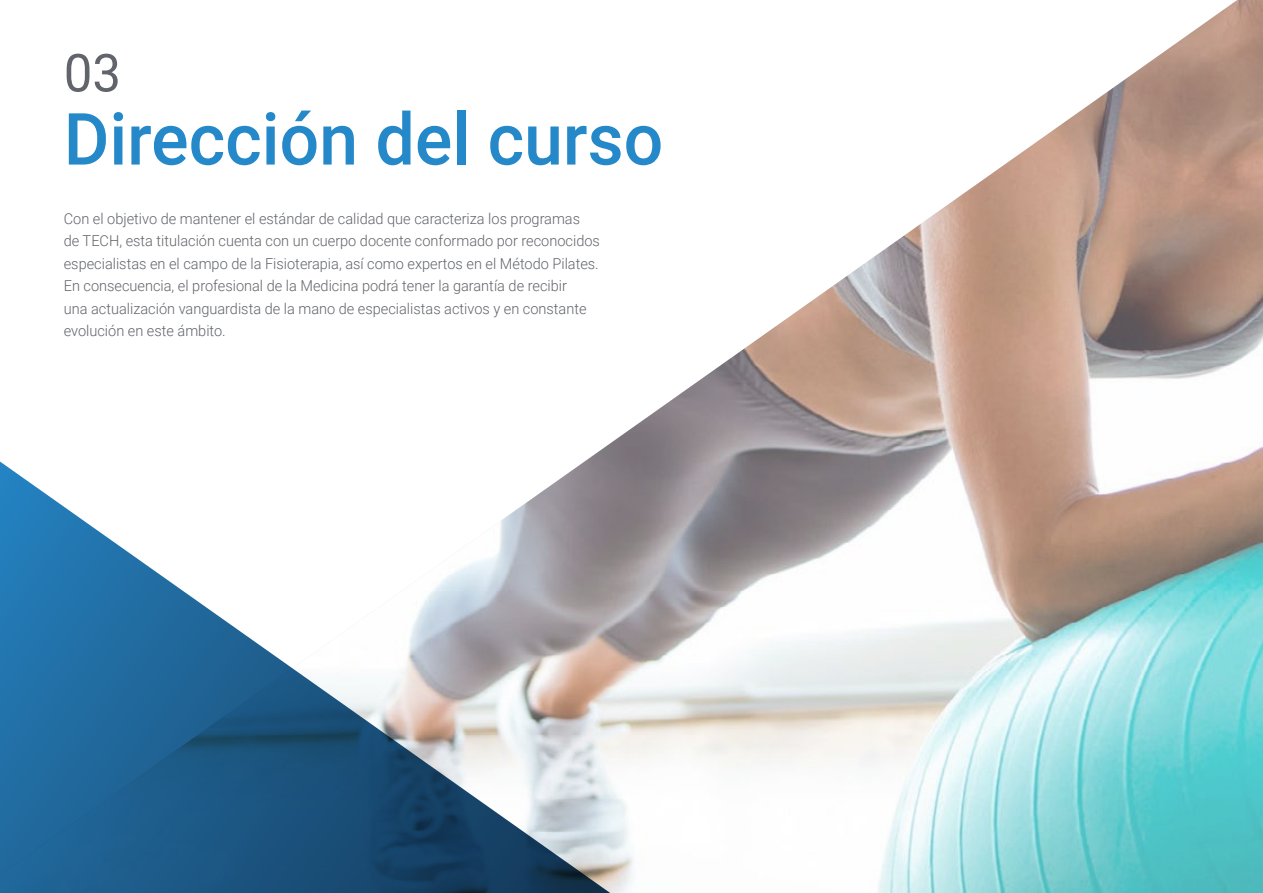
<style>
.page{position:relative;width:1263px;height:893px;background:#fff}
.page>*{position:absolute;margin:0;border:0;box-sizing:border-box;transform-origin:0 0}
.t1{font:500 72px "Roboto";color:#2488c9}
.t2{font:52.5px "Roboto";color:#61646a}
.t3{font:300 15px/22.5px "Roboto";color:#61646a}
</style>
<div class="page">
<img style="left:606px;top:0;width:657px;height:893px">
<svg style="left:0;top:446px;width:640px;height:447px"></svg>
<h2 class="t2" style="left:64px;top:36px;width:59px">03</h2>
<h1 class="t1" style="left:64px;top:89px;width:601px">Dirección del curso</h1>
<p class="t3" style="left:64px;top:207px;width:538px">Con el objetivo de mantener el estándar de calidad que caracteriza los programas<br>de TECH, esta titulación cuenta con un cuerpo docente conformado por reconocidos especialistas en el campo de la Fisioterapia, así como expertos en el Método Pilates.<br>En consecuencia, el profesional de la Medicina podrá tener la garantía de recibir<br>una actualización vanguardista de la mano de especialistas activos y en constante evolución en este ámbito.</p>
</div>
